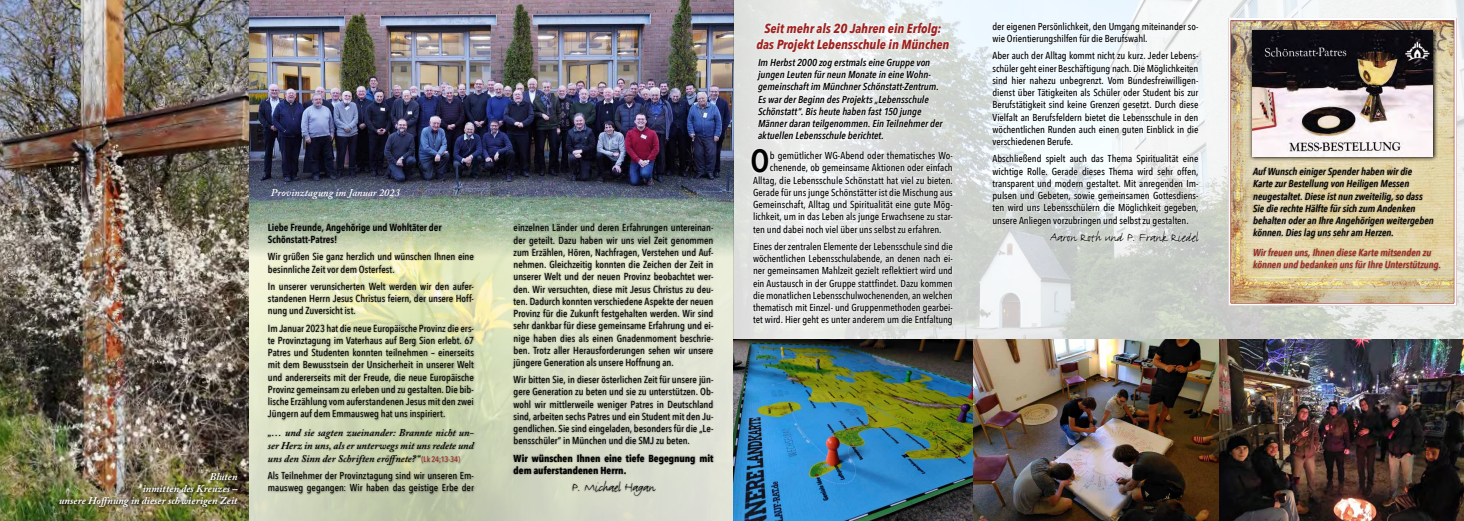
<style>
.page{position:relative;width:1464px;height:521px;background:#fff}
.page>*{position:absolute;margin:0;border:0;box-sizing:border-box;transform-origin:0 0}
.Fließtext_Initiale{font:600 32.11px "Avenir Next Condensed";color:#000}
.Fließtext_Autor{font:14.44px "FF Justlefthand";letter-spacing:-.01em;color:#000}
.Überschrift_2__Grad{font:italic 700 13.12px/15.8px "Avenir Next Condensed";letter-spacing:-.005em;color:#9d221f;text-align:center}
.Fließtext_Leitartike{font:italic 600 10.33px/13.1px "Adobe Caslon Pro";letter-spacing:.005em;color:#000;text-align:justify}
.Fließtext{font:italic 700 10.33px/12.2px "Adobe Caslon Pro";letter-spacing:.005em;color:#fff;text-align:right}
.Fließtext-2{font:italic 600 10.33px "Adobe Caslon Pro";letter-spacing:.005em;color:#fff}
.Fließtext_Leitartike-2{font:500 10.06px/12.2px "Avenir Next Condensed";letter-spacing:-.005em;color:#000;text-align:justify}
.Fließtext-3{font:500 10.06px/12.2px "Avenir Next Condensed";letter-spacing:-.01em;color:#000;text-align:justify}
.Fließtext_Teaser{font:italic 600 10.06px/12.2px "Avenir Next Condensed";color:#000}
.Fließtext_Initiale-2{font:500 10.06px "Avenir Next Condensed";color:#000}
.Fließtext_Teaser-2{font:italic 600 10.06px/12.2px "Avenir Next Condensed";letter-spacing:-.005em;color:#9d221f}
.Fließtext_Leitartike-3{font:700 10.06px/12.2px "Avenir Next Condensed";color:#000}
.Fließtext_Leitartike-4{font:600 10.06px/12.2px "Avenir Next Condensed";color:#000}
.s1{font-family:"Avenir Next Condensed";font-weight:500;font-style:normal;font-size:8.05px;color:#9d221f}
</style>
<div class="page">
<img style="left:248px;top:258px;width:485px;height:263px">
<img style="left:248px;top:0;width:485px;height:258px">
<img style="left:0;top:0;width:248px;height:521px">
<img style="left:733px;top:0;width:730px;height:340px">
<div style="left:511px;top:222px;width:204px;height:276px;background:#000;opacity:.4"></div>
<div style="left:266px;top:221px;width:210px;height:274px;background:#000;opacity:.4"></div>
<img style="left:57px;top:471px;width:184px;height:39px">
<svg style="left:990px;top:20px;width:211px;height:223px;fill:#f3f8f9"></svg>
<svg style="left:750px;top:21px;width:204px;height:307px;fill:#e7e9e8"></svg>
<img style="left:733px;top:340px;width:730px;height:181px">
<img style="left:1227px;top:17px;width:230px;height:290px">
<div style="left:1251px;top:165px;width:190px;height:107px;background:#000;opacity:.4"></div>
<svg style="left:1248px;top:27px;width:189px;height:135px;background:#a1957b"></svg>
<img style="left:1252px;top:30px;width:180px;height:127px">
<p class="Fließtext" style="left:59px;top:470px;width:180px">Blüten<br>inmitten des Kreuzes –<br>unsere Hoffnung in dieser schwierigen Zeit</p>
<p class="Fließtext-2" style="left:271px;top:186px;width:131px">Provinztagung im Januar 2023</p>
<p class="Fließtext_Leitartike-4" style="left:268px;top:221px;width:175px">Liebe Freunde, Angehörige und Wohltäter der<br>Schönstatt-Patres!</p>
<p class="Fließtext_Leitartike-2" style="left:268px;top:251px;width:207px">Wir grüßen Sie ganz herzlich und wünschen Ihnen eine besinnliche Zeit vor dem Osterfest.</p>
<p class="Fließtext_Leitartike-2" style="left:268px;top:280px;width:207px">In unserer verunsicherten Welt werden wir den aufer&shy;standenen Herrn Jesus Christus feiern, der unsere Hoff&shy;nung und Zuversicht ist.</p>
<p class="Fließtext_Leitartike-2" style="left:268px;top:322px;width:207px">Im Januar 2023 hat die neue Europäische Provinz die ers&shy;te Provinztagung im Vaterhaus auf Berg Sion erlebt. 67<br>Patres und Studenten konnten teilnehmen – einerseits mit dem Bewusstsein der Unsicherheit in unserer Welt und andererseits mit der Freude, die neue Europäische Provinz gemeinsam zu erleben und zu gestalten. Die bib&shy;lische Erzählung vom auferstandenen Jesus mit den zwei Jüngern auf dem Emmausweg hat uns inspiriert.</p>
<p class="Fließtext_Leitartike" style="left:268px;top:425px;width:207px">„… und sie sagten zueinander: Brannte nicht un&shy;ser Herz in uns, als er unterwegs mit uns redete und uns den Sinn der Schriften eröffnete?“ <span class="s1">(Lk 24;13-34)</span></p>
<p class="Fließtext_Leitartike-2" style="left:268px;top:469px;width:207px">Als Teilnehmer der Provinztagung sind wir unseren Em&shy;mausweg gegangen: Wir haben das geistige Erbe der</p>
<p class="Fließtext_Leitartike-2" style="left:513px;top:222px;width:201px">einzelnen Länder und deren Erfahrungen untereinan&shy;der geteilt. Dazu haben wir uns viel Zeit genommen zum Erzählen, Hören, Nachfragen, Verstehen und Auf&shy;nehmen. Gleichzeitig konnten die Zeichen der Zeit in unserer Welt und der neuen Provinz beobachtet wer&shy;den. Wir versuchten, diese mit Jesus Christus zu deu&shy;ten. Dadurch konnten verschiedene Aspekte der neuen Provinz für die Zukunft festgehalten werden. Wir sind sehr dankbar für diese gemeinsame Erfahrung und ei&shy;nige haben dies als einen Gnadenmoment beschrie&shy;ben. Trotz aller Herausforderungen sehen wir unsere jüngere Generation als unsere Hoffnung an.</p>
<p class="Fließtext_Leitartike-2" style="left:513px;top:373px;width:201px">Wir bitten Sie, in dieser österlichen Zeit für unsere jün&shy;gere Generation zu beten und sie zu unterstützen. Ob&shy;wohl wir mittlerweile weniger Patres in Deutschland sind, arbeiten sechs Patres und ein Student mit den Ju&shy;gendlichen. Sie sind eingeladen, besonders für die „Le&shy;bensschüler“ in München und die SMJ zu beten.</p>
<p class="Fließtext_Leitartike-3" style="left:513px;top:452px;width:201px">Wir wünschen Ihnen eine tiefe Begegnung mit dem auferstandenen Herrn.</p>
<p class="Fließtext_Autor" style="left:572px;top:478px;width:84px">P. Michael Hagan</p>
<p class="Überschrift_2__Grad" style="left:756px;top:20px;width:194px">Seit mehr als 20 Jahren ein Erfolg: das Projekt Lebensschule in München</p>
<p class="Fließtext_Teaser" style="left:758px;top:56px;width:186px">Im Herbst 2000 zog erstmals eine Gruppe von jungen Leuten für neun Monate in eine Wohn&shy;gemeinschaft im Münchner Schönstatt-Zentrum.<br>Es war der Beginn des Projekts „Lebensschule Schönstatt“. Bis heute haben fast 150 junge Männer daran teilgenommen. Ein Teilnehmer der aktuellen Lebensschule berichtet.</p>
<p class="Fließtext_Initiale" style="left:750px;top:133px;width:20px">O</p>
<p class="Fließtext_Initiale-2" style="left:770px;top:150px;width:184px">b gemütlicher WG-Abend oder thematisches Wo-</p>
<p class="Fließtext_Initiale-2" style="left:770px;top:162px;width:184px">chenende, ob gemeinsame Aktionen oder einfach</p>
<p class="Fließtext_Initiale-2" style="left:753px;top:174px;width:201px">Alltag, die Lebensschule Schönstatt hat viel zu bieten.</p>
<p class="Fließtext_Initiale-2" style="left:753px;top:186px;width:201px">Gerade für uns junge Schönstätter ist die Mischung aus</p>
<p class="Fließtext_Initiale-2" style="left:753px;top:198px;width:201px">Gemeinschaft, Alltag und Spiritualität eine gute Mög-</p>
<p class="Fließtext_Initiale-2" style="left:753px;top:211px;width:201px">lichkeit, um in das Leben als junge Erwachsene zu star-</p>
<p class="Fließtext_Initiale-2" style="left:753px;top:223px;width:190px">ten und dabei noch viel über uns selbst zu erfahren.</p>
<p class="Fließtext-3" style="left:753px;top:240px;width:201px">Eines der zentralen Elemente der Lebensschule sind die wöchentlichen Lebensschulabende, an denen nach ei&shy;ner gemeinsamen Mahlzeit gezielt reflektiert wird und ein Austausch in der Gruppe stattfindet. Dazu kommen die monatlichen Lebensschulwochenenden, an welchen thematisch mit Einzel- und Gruppenmethoden gearbei&shy;tet wird. Hier geht es unter anderem um die Entfaltung</p>
<p class="Fließtext-3" style="left:992px;top:20px;width:207px">der eigenen Persönlichkeit, den Umgang miteinander so&shy;wie Orientierungshilfen für die Berufswahl.</p>
<p class="Fließtext-3" style="left:992px;top:50px;width:207px">Aber auch der Alltag kommt nicht zu kurz. Jeder Lebens&shy;schüler geht einer Beschäftigung nach. Die Möglichkeiten sind hier nahezu unbegrenzt. Vom Bundesfreiwilligen&shy;dienst über Tätigkeiten als Schüler oder Student bis zur Berufstätigkeit sind keine Grenzen gesetzt. Durch diese Vielfalt an Berufsfeldern bietet die Lebensschule in den wöchentlichen Runden auch einen guten Einblick in die verschiedenen Berufe.</p>
<p class="Fließtext-3" style="left:992px;top:153px;width:207px">Abschließend spielt auch das Thema Spiritualität eine wichtige Rolle. Gerade dieses Thema wird sehr offen, transparent und modern gestaltet. Mit anregenden Im&shy;pulsen und Gebeten, sowie gemeinsamen Gottesdiens&shy;ten wird uns Lebensschülern die Möglichkeit gegeben, unsere Anliegen vorzubringen und selbst zu gestalten.</p>
<p class="Fließtext_Autor" style="left:1050px;top:228px;width:150px">Aaron Roth und P. Frank Riedel</p>
<p class="Fließtext_Teaser" style="left:1253px;top:165px;width:182px">Auf Wunsch einiger Spender haben wir die Karte zur Bestellung von Heiligen Messen neugestaltet. Diese ist nun zweiteilig, so dass Sie die rechte Hälfte für sich zum Andenken behalten oder an Ihre Angehörigen weitergeben können. Dies lag uns sehr am Herzen.</p>
<p class="Fließtext_Teaser-2" style="left:1253px;top:246px;width:189px">Wir freuen uns, Ihnen diese Karte mitsenden zu können und bedanken uns für Ihre Unterstützung.</p>
</div>
